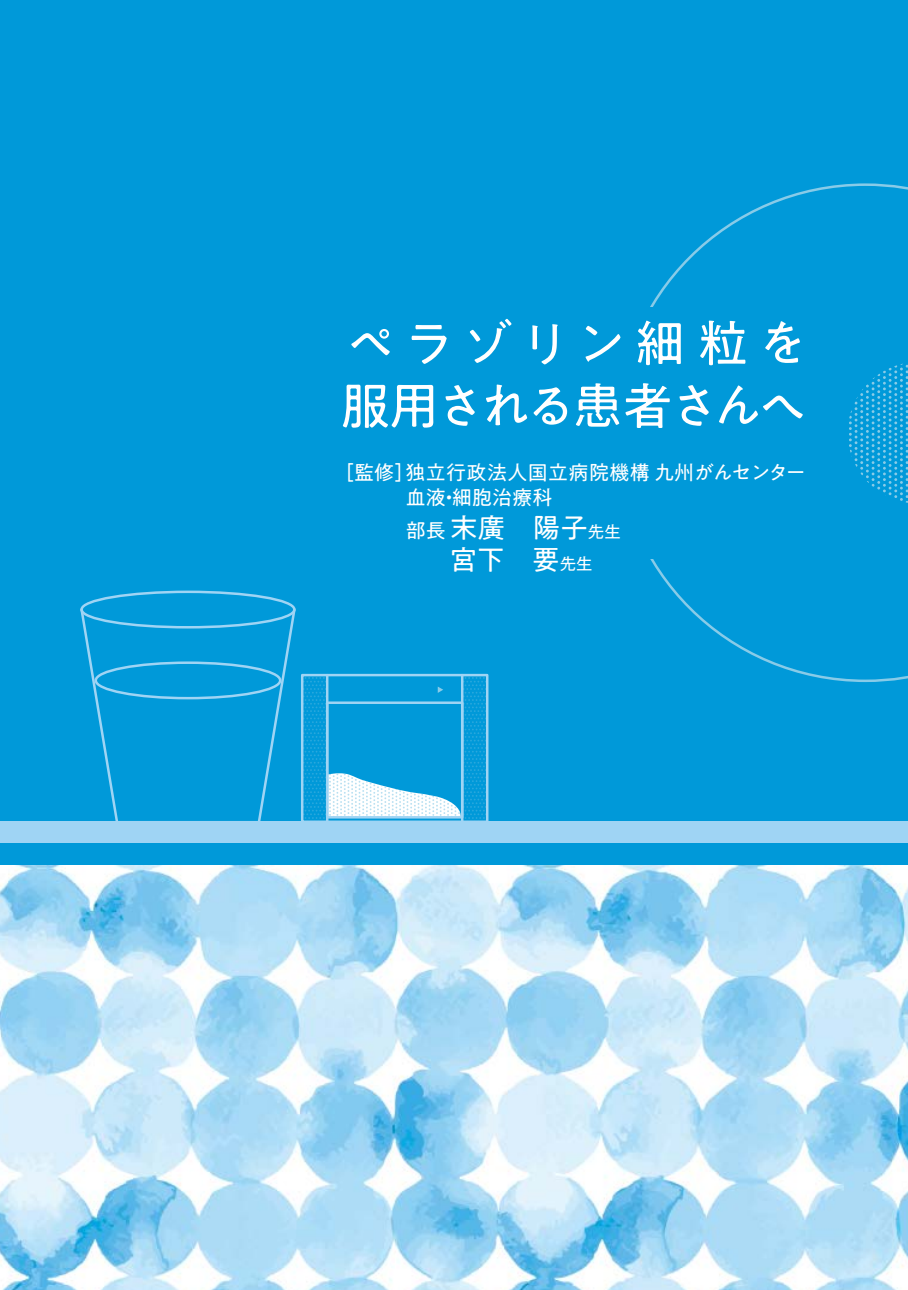
<style>
.page{position:relative;width:908px;height:1290px;background:#fff}
.page>*{position:absolute;margin:0;border:0;box-sizing:border-box;transform-origin:0 0}
.t1{font:50px/62.5px "PA1 Gothic Std N";letter-spacing:-.015em;color:#fff}
.t2{font:27.5px/32.5px "PA1 Gothic Std";color:#fff;text-align:center}
.t3{font:20px/25px "PA1 Gothic Std";color:#fff}
.s1{font-size:20px}
.s2{font-size:16.5px}
</style>
<div class="page">
<div style="left:0;top:0;width:907px;height:865px;background:#0099d9"></div>
<img style="left:0;top:865px;width:907px;height:425px">
<svg style="left:650px;top:183px;width:257px;height:499px"></svg>
<div style="left:0;top:821px;width:907px;height:22px;background:#9fd4f4"></div>
<div style="left:329px;top:307px;width:475px;height:251px;background:#0099d9"></div>
<svg style="left:848px;top:363px;width:59px;height:140px"></svg>
<div style="left:301px;top:674px;width:187px;height:149px;border:2px solid #9fd4f4"></div>
<svg style="left:302px;top:675px;width:185px;height:147px"></svg>
<div style="left:326px;top:701px;width:137px;height:117px;border:2px solid #9fd4f4"></div>
<div style="left:80px;top:590px;width:215px;height:38px;border:2px solid #9fd4f4;border-radius:50%"></div>
<svg style="left:80px;top:607px;width:216px;height:214px"></svg>
<h1 class="t1" style="left:340px;top:316px;width:468px">ペラゾリン細粒を服用される患者さんへ</h1>
<p class="t3" style="left:405px;top:462px;width:401px;text-indent:-72px">［監修］独立行政法人国立病院機構 九州がんセンター血液・細胞治療科</p>
<h2 class="t2" style="left:405px;top:513px;width:216px"><span class="s1">部長</span> 末廣　陽子<span class="s2">先生</span>宮下　要<span class="s2">先生</span></h2>
</div>
